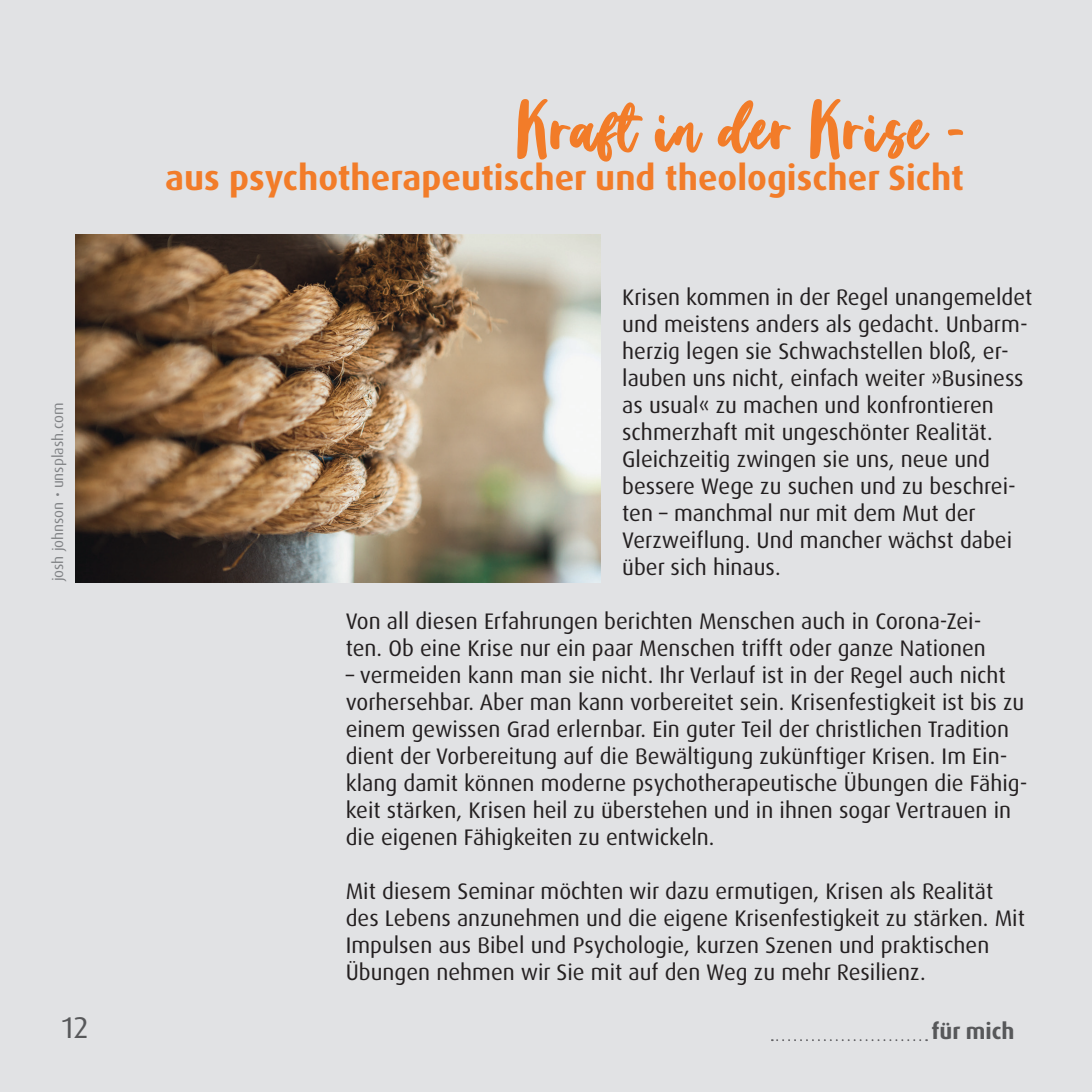
<style>
.page{position:relative;width:1092px;height:1092px;background:#fff}
.page>*{position:absolute;margin:0;border:0;box-sizing:border-box;transform-origin:0 0}
.t1{font:60px "Homeday";letter-spacing:.04em;color:#f27c29}
.t2{font:700 35px "Dax OT";color:#f27c29}
.t3{font:30px "Dax OT";color:#57585a}
.t4{font:22.5px/27px "Dax OT";color:#231f20}
.t5{font:700 22.5px "Dax OT";color:#57585a}
.t6{font:15px "Dax OT";color:#808285}
</style>
<div class="page">
<hr style="left:1091px;top:0;width:1px;height:1091px;background:#e1e2e4">
<div style="left:0;top:0;width:1091px;height:1091px;background:#e1e2e4"></div>
<img style="left:75px;top:234px;width:526px;height:348px">
<svg style="left:771px;top:1039px;width:149px;height:1px"></svg>
<p class="t6" style="left:48px;top:581px;width:180px;rotate:-90deg">josh johnson • unsplash.com</p>
<h1 class="t1" style="left:517px;top:77px;width:448px">Kraft in der Krise -</h1>
<h2 class="t2" style="left:165px;top:155px;width:800px">aus psychotherapeutischer und theologischer Sicht</h2>
<p class="t4" style="left:622px;top:284px;width:411px">Krisen kommen in der Regel unangemeldet und meistens anders als gedacht. Unbarm&shy;herzig legen sie Schwachstellen bloß, er&shy;lauben uns nicht, einfach weiter »Business as usual« zu machen und konfrontieren schmerzhaft mit ungeschönter Realität.<br>Gleichzeitig zwingen sie uns, neue und bessere Wege zu suchen und zu beschrei&shy;ten – manchmal nur mit dem Mut der Verzweiflung. Und mancher wächst dabei über sich hinaus.</p>
<p class="t4" style="left:345px;top:608px;width:641px">Von all diesen Erfahrungen berichten Menschen auch in Corona-Zei&shy;ten. Ob eine Krise nur ein paar Menschen trifft oder ganze Nationen</p>
<p class="t4" style="left:345px;top:662px;width:683px">– vermeiden kann man sie nicht. Ihr Verlauf ist in der Regel auch nicht vorhersehbar. Aber man kann vorbereitet sein. Krisenfestigkeit ist bis zu einem gewissen Grad erlernbar. Ein guter Teil der christlichen Tradition dient der Vorbereitung auf die Bewältigung zukünftiger Krisen. Im Ein&shy;klang damit können moderne psychotherapeutische Übungen die Fähig&shy;keit stärken, Krisen heil zu überstehen und in ihnen sogar Vertrauen in die eigenen Fähigkeiten zu entwickeln.</p>
<p class="t4" style="left:345px;top:878px;width:680px">Mit diesem Seminar möchten wir dazu ermutigen, Krisen als Realität des Lebens anzunehmen und die eigene Krisenfestigkeit zu stärken. Mit Impulsen aus Bibel und Psychologie, kurzen Szenen und praktischen Übungen nehmen wir Sie mit auf den Weg zu mehr Resilienz.</p>
<h3 class="t3" style="left:62px;top:1008px;width:28px">12</h3>
<p class="t5" style="left:931px;top:1017px;width:85px">für mich</p>
</div>
